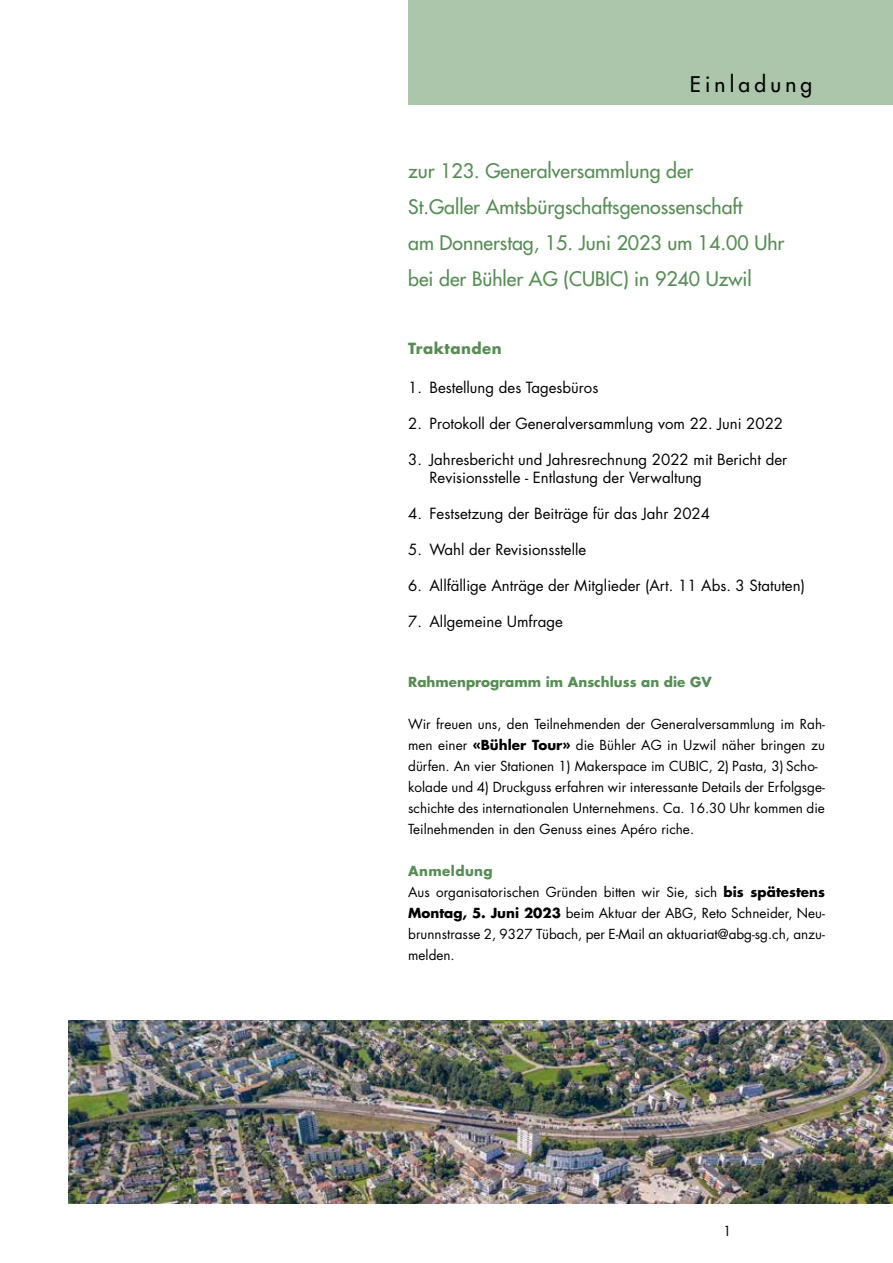
<style>
.page{position:relative;width:893px;height:1263px;background:#fff}
.page>*{position:absolute;margin:0;border:0;box-sizing:border-box;transform-origin:0 0}
.t1{font:500 21px "Futura Std";letter-spacing:.2em;color:#000}
.t2{font:500 19.5px/36px "Futura Std";color:#578d55}
.t3{font:15px/18px "Futura Std";color:#000}
.t4{font:700 15px "Futura Std";letter-spacing:.03em;color:#578d55}
.t5{font:13.5px/21px "Futura Std";color:#000}
.t6{font:700 13.5px "Futura Std";color:#578d55}
.s1{font-weight:700}
.s2{font-weight:700;color:#578d55}
</style>
<div class="page">
<img style="left:68px;top:1020px;width:825px;height:183px">
<div style="left:408px;top:0;width:485px;height:104px;background:#abc6aa"></div>
<h1 class="t1" style="left:690px;top:71px;width:124px">Einladung</h1>
<h2 class="t2" style="left:408px;top:153px;width:378px">zur 123. Generalversammlung der<br>St.Galler Amtsbürgschaftsgenossenschaft<br>am Donnerstag, 15. Juni 2023 um 14.00 Uhr bei der Bühler AG (CUBIC) in 9240 Uzwil</h2>
<p class="t4" style="left:408px;top:338px;width:95px">Traktanden</p>
<p class="t3" style="left:408px;top:378px;width:192px">1. Bestellung des Tagesbüros</p>
<p class="t3" style="left:408px;top:414px;width:376px">2. Protokoll der Generalversammlung vom 22. Juni 2022</p>
<p class="t3" style="left:429px;top:450px;width:359px;text-indent:-21px">3. Jahresbericht und Jahresrechnung 2022 mit Bericht der<br>Revisionsstelle - Entlastung der Verwaltung</p>
<p class="t3" style="left:408px;top:504px;width:303px">4. Festsetzung der Beiträge für das Jahr 2024</p>
<p class="t3" style="left:408px;top:540px;width:180px">5. Wahl der Revisionsstelle</p>
<p class="t3" style="left:408px;top:576px;width:398px">6. Allfällige Anträge der Mitglieder (Art. 11 Abs. 3 Statuten)</p>
<p class="t3" style="left:408px;top:612px;width:156px">7. Allgemeine Umfrage</p>
<p class="t6" style="left:408px;top:672px;width:305px">Rahmenprogramm im Anschluss an die GV</p>
<p class="t5" style="left:408px;top:713px;width:418px">Wir freuen uns, den Teilnehmenden der Generalversammlung im Rah&shy;men einer <span class="s1">«Bühler Tour»</span> die Bühler AG in Uzwil näher bringen zu dürfen. An vier Stationen 1) Makerspace im CUBIC, 2) Pasta, 3) Scho&shy;kolade und 4) Druckguss erfahren wir interessante Details der Erfolgsge&shy;schichte des internationalen Unternehmens. Ca. 16.30 Uhr kommen die Teilnehmenden in den Genuss eines Apéro riche.</p>
<p class="t5" style="left:408px;top:860px;width:418px"><span class="s2">Anmeldung<br></span>Aus organisatorischen Gründen bitten wir Sie, sich <span class="s1">bis spätestens Montag, 5. Juni 2023</span> beim Aktuar der ABG, Reto Schneider, Neu&shy;brunnstrasse 2, 9327 Tübach, per E-Mail an aktuariat@abg-sg.ch, anzu&shy;melden.</p>
<p class="t5" style="left:723px;top:1220px;width:10px">1</p>
</div>
